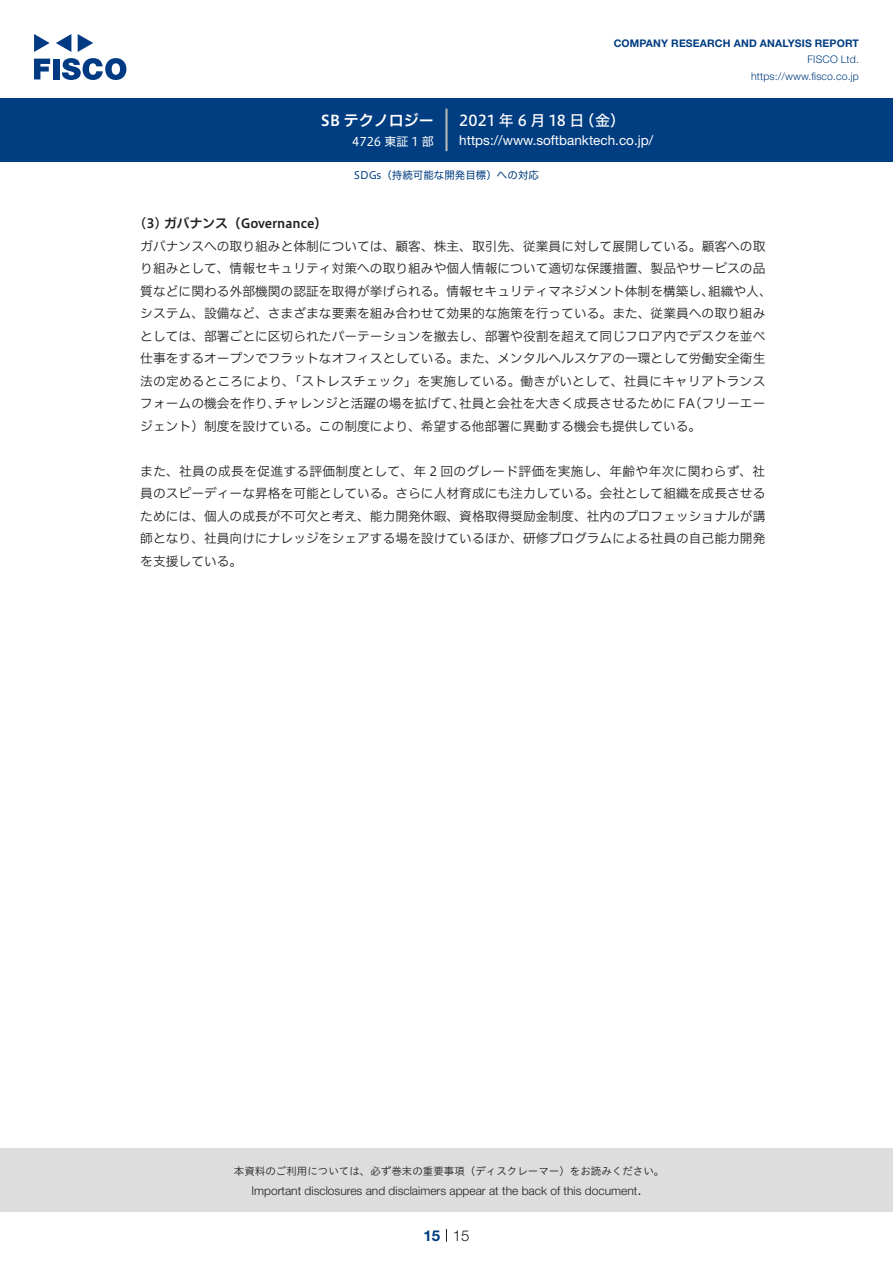
<style>
.page{position:relative;width:893px;height:1263px;background:#fff}
.page>*{position:absolute;margin:0;border:0;box-sizing:border-box;transform-origin:0 0}
.t1{font:15px "Hiragino UD Sans F Std N W5";color:#fff}
.t2{font:15px "Hiragino UD Sans F Std N W6";color:#fff}
.t3{font:300 15px "Helvetica Neue LT Std";color:#231f20}
.t4{font:700 15px "Helvetica Neue LT Std";color:#003d81}
.t5{font:13.5px "Helvetica Neue LT Std";color:#fff}
.t6{font:12.75px/22.5px "Hiragino UD Sans F Std N W3";color:#231f20}
.t7{font:12.75px "Hiragino UD Sans F Std N W6";color:#231f20}
.t8{font:300 12px "Helvetica Neue LT Std";color:#231f20}
.t9{font:12px "Hiragino UD Sans F Std N W4";color:#fff}
.t10{font:10.5px "Hiragino UD Sans Std W3";color:#231f20}
.t11{font:700 10.5px "Helvetica Neue LT Std";letter-spacing:.015em;color:#003d81}
.t12{font:300 10.5px/16.5px "Helvetica Neue LT Std";letter-spacing:.015em;color:#003d81;text-align:right}
.t13{font:10.5px "Hiragino UD Sans F Std N W4";color:#003d81}
</style>
<div class="page">
<div style="left:0;top:1148px;width:893px;height:64px;background:#ddd"></div>
<svg style="left:34px;top:59px;width:16px;height:20px"></svg>
<div style="left:53px;top:59px;width:6px;height:20px;background:#003a83"></div>
<svg style="left:62px;top:58px;width:64px;height:22px"></svg>
<svg style="left:34px;top:34px;width:16px;height:18px"></svg>
<svg style="left:78px;top:34px;width:15px;height:18px"></svg>
<svg style="left:56px;top:34px;width:15px;height:18px"></svg>
<div style="left:0;top:98px;width:893px;height:64px;background:#003d81"></div>
<hr style="left:445px;top:109px;width:3px;height:42px;background:#b5b5b6">
<svg style="left:446px;top:1229px;width:1px;height:13px"></svg>
<p class="t2" style="left:321px;top:109px;width:114px">SB テクノロジー</p>
<p class="t9" style="left:352px;top:132px;width:83px">4726 東証 1 部</p>
<p class="t11" style="left:614px;top:37px;width:247px">COMPANY RESEARCH AND ANALYSIS REPORT</p>
<p class="t12" style="left:751px;top:51px;width:109px">FISCO Ltd. https://www.fisco.co j p.</p>
<p class="t1" style="left:580px;top:109px;width:47px">（金(</p>
<p class="t1" style="left:459px;top:109px;width:127px">2021 年 6 月 18 日</p>
<p class="t5" style="left:459px;top:132px;width:195px">https://www.softbanktech.co j p. /</p>
<p class="t13" style="left:354px;top:167px;width:186px">SDGs（持続可能な開発目標）への対応</p>
<p class="t7" style="left:140px;top:214px;width:188px">3( ) ガバナンス（Governance(</p>
<p class="t6" style="left:140px;top:234px;width:627px">ガバナンスへの取り組みと体制については、顧客、株主、取引先、従業員に対して展開している。顧客への取</p>
<p class="t6" style="left:140px;top:256px;width:627px">り組みとして、情報セキュリティ対策への取り組みや個人情報について適切な保護措置、製品やサービスの品</p>
<p class="t6" style="left:708px;top:279px;width:65px">組織や人、</p>
<p class="t6" style="left:140px;top:279px;width:575px">質などに関わる外部機関の認証を取得が挙げられる。情報セキュリティマネジメント体制を構築し、</p>
<p class="t6" style="left:140px;top:301px;width:627px">システム、設備など、さまざまな要素を組み合わせて効果的な施策を行っている。また、従業員への取り組み</p>
<p class="t6" style="left:140px;top:324px;width:627px">としては、部署ごとに区切られたパーテーションを撤去し、部署や役割を超えて同じフロア内でデスクを並べ</p>
<p class="t6" style="left:140px;top:346px;width:627px">仕事をするオープンでフラットなオフィスとしている。また、メンタルヘルスケアの一環として労働安全衛生</p>
<p class="t6" style="left:140px;top:369px;width:627px">法の定めるところにより、「ストレスチェック」を実施している。働きがいとして、社員にキャリアトランス</p>
<p class="t6" style="left:689px;top:391px;width:78px">（フリーエー</p>
<p class="t6" style="left:274px;top:391px;width:193px">チャレンジと活躍の場を拡げて、</p>
<p class="t6" style="left:140px;top:391px;width:563px">フォームの機会を作り、<br>ジェント）制度を設けている。この制度により、希望する他部署に異動する機会も提供している。</p>
<p class="t6" style="left:140px;top:459px;width:627px;text-align:justify">また、社員の成長を促進する評価制度として、年 2 回のグレード評価を実施し、年齢や年次に関わらず、社員のスピーディーな昇格を可能としている。さらに人材育成にも注力している。会社として組織を成長させるためには、個人の成長が不可欠と考え、能力開発休暇、資格取得奨励金制度、社内のプロフェッショナルが講師となり、社員向けにナレッジをシェアする場を設けているほか、研修プログラムによる社員の自己能力開発を支援している。</p>
<p class="t6" style="left:459px;top:391px;width:238px">社員と会社を大きく成長させるために FA</p>
<p class="t10" style="left:234px;top:1163px;width:432px">本資料のご利用については、必ず巻末の重要事項（ディスクレーマー）をお読みください。</p>
<p class="t3" style="left:637px;top:1180px;width:6px">.</p>
<p class="t8" style="left:251px;top:1183px;width:387px">Important disclosures and disclaimers appear at the back of this document</p>
<p class="t4" style="left:423px;top:1226px;width:18px">15</p>
<p class="t3" style="left:453px;top:1226px;width:18px">15</p>
</div>
